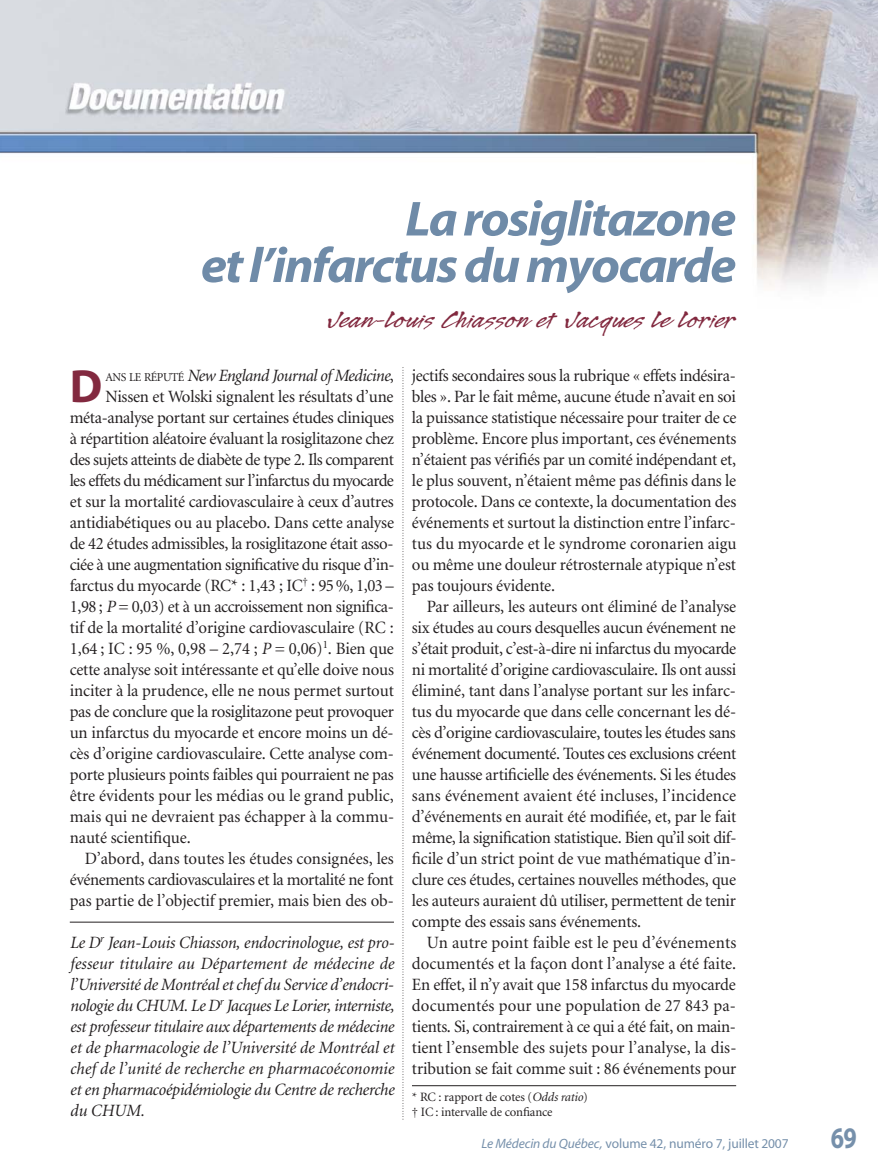
<style>
.page{position:relative;width:878px;height:1175px;background:#fff}
.page>*{position:absolute;margin:0;border:0;box-sizing:border-box;transform-origin:0 0}
.t1{font:italic 700 49.5px/46.5px "Myriad";letter-spacing:-.035em;color:#6f8ba8;text-align:right;scale:1.05 1}
.t2{font:700 46.8px "Myriad";color:#82293f}
.t3{font:700 30px "Myriad";color:#7690ab;scale:.8 1}
.t4{font:27px "Legault Std";color:#82293f;scale:1.2 1}
.t5{font:17.25px/21px "Minion";letter-spacing:-.01em;color:#231f20;text-align:justify}
.t6{font:italic 17.25px/21px "Minion";letter-spacing:-.015em;color:#231f20;text-align:justify}
.t7{font:17.25px "Minion";letter-spacing:-.03em;color:#231f20}
.t8{font:13.5px "Myriad";letter-spacing:-.01em;color:#7690ab}
.t9{font:12.75px/15px "Minion";letter-spacing:-.01em;color:#231f20}
.s1{font-style:normal;font-size:12.15px}
.s2{font-style:normal}
.s3{font-style:italic}
</style>
<div class="page">
<img style="left:0;top:0;width:877px;height:288px">
<svg style="left:402px;top:370px;width:1px;height:750px"></svg>
<hr style="left:70px;top:921px;width:324px;height:1px;background:#231f20">
<hr style="left:412px;top:1085px;width:324px;height:1px;background:#231f20">
<h1 class="t1" style="left:201px;top:201px;width:511px">La rosiglitazone<br>et l’infarctus du myocarde</h1>
<h3 class="t4" style="left:326px;top:302px;width:343px">Jean-Louis Chiasson et Jacques Le Lorier</h3>
<h2 class="t2" style="left:70px;top:369px;width:34px">D</h2>
<p class="t6" style="left:105px;top:366px;width:290px"><span class="s1">ANS LE RÉPUTÉ</span> New England Journal of Medicine<span class="s2">,</span></p>
<p class="t5" style="left:105px;top:387px;width:290px">Nissen et Wolski signalent les résultats d’une</p>
<p class="t5" style="left:70px;top:408px;width:326px">méta-analyse portant sur certaines études cliniques</p>
<p class="t5" style="left:70px;top:429px;width:326px">à répartition aléatoire évaluant la rosiglitazone chez</p>
<p class="t7" style="left:70px;top:453px;width:326px">des sujets atteints de diabète de type 2. Ils comparent</p>
<p class="t7" style="left:70px;top:474px;width:325px">les effets du médicament sur l’infarctus du myocarde</p>
<p class="t5" style="left:70px;top:492px;width:325px">et sur la mortalité cardiovasculaire à ceux d’autres</p>
<p class="t5" style="left:70px;top:513px;width:326px">antidiabétiques ou au placebo. Dans cette analyse</p>
<p class="t5" style="left:70px;top:534px;width:325px">de 42 études admissibles, la rosiglitazone était asso-</p>
<p class="t7" style="left:70px;top:558px;width:326px">ciée à une augmentation significative du risque d’in-</p>
<p class="t5" style="left:70px;top:576px;width:326px">farctus du myocarde (RC* : 1,43 ; IC<sup>†</sup> : 95%, 1,03 –</p>
<p class="t5" style="left:70px;top:597px;width:325px">1,98 ; <span class="s3">P</span> = 0,03) et à un accroissement non significa-</p>
<p class="t5" style="left:70px;top:618px;width:325px">tif de la mortalité d’origine cardiovasculaire (RC :</p>
<p class="t5" style="left:70px;top:639px;width:326px">1,64 ; IC : 95 %, 0,98 – 2,74 ; <span class="s3">P</span> = 0,06)<sup>1</sup>. Bien que</p>
<p class="t5" style="left:70px;top:660px;width:326px">cette analyse soit intéressante et qu’elle doive nous</p>
<p class="t5" style="left:70px;top:681px;width:325px">inciter à la prudence, elle ne nous permet surtout</p>
<p class="t5" style="left:70px;top:702px;width:325px">pas de conclure que la rosiglitazone peut provoquer</p>
<p class="t5" style="left:70px;top:723px;width:325px">un infarctus du myocarde et encore moins un dé-</p>
<p class="t5" style="left:70px;top:744px;width:326px">cès d’origine cardiovasculaire. Cette analyse com-</p>
<p class="t5" style="left:70px;top:765px;width:325px">porte plusieurs points faibles qui pourraient ne pas</p>
<p class="t5" style="left:70px;top:786px;width:325px">être évidents pour les médias ou le grand public,</p>
<p class="t5" style="left:70px;top:807px;width:326px">mais qui ne devraient pas échapper à la commu-</p>
<p class="t5" style="left:70px;top:828px;width:122px">nauté scientifique.</p>
<p class="t5" style="left:85px;top:849px;width:310px">D’abord, dans toutes les études consignées, les</p>
<p class="t5" style="left:70px;top:870px;width:325px">événements cardiovasculaires et la mortalité ne font</p>
<p class="t5" style="left:70px;top:891px;width:325px">pas partie de l’objectif premier, mais bien des ob-</p>
<p class="t6" style="left:70px;top:933px;width:326px">Le D<sup>r</sup> Jean-Louis Chiasson, endocrinologue, est pro&shy;fesseur titulaire au Département de médecine de l’Université de Montréal et chef du Service d’endocri&shy;nologie du CHUM. Le D<sup>r</sup> Jacques Le Lorier, interniste, est professeur titulaire aux départements de médecine et de pharmacologie de l’Université de Montréal et chef de l’unité de recherche en pharmacoéconomie et en pharmacoépidémiologie du Centre de recherche du CHUM.</p>
<p class="t5" style="left:412px;top:366px;width:326px">jectifs secondaires sous la rubrique « effets indésira&shy;bles ». Par le fait même, aucune étude n’avait en soi la puissance statistique nécessaire pour traiter de ce problème. Encore plus important, ces événements n’étaient pas vérifiés par un comité indépendant et, le plus souvent, n’étaient même pas définis dans le protocole. Dans ce contexte, la documentation des événements et surtout la distinction entre l’infarc&shy;tus du myocarde et le syndrome coronarien aigu ou même une douleur rétrosternale atypique n’est pas toujours évidente.</p>
<p class="t5" style="left:412px;top:597px;width:326px;text-indent:15px">Par ailleurs, les auteurs ont éliminé de l’analyse six études au cours desquelles aucun événement ne s’était produit, c’est-à-dire ni infarctus du myocarde ni mortalité d’origine cardiovasculaire. Ils ont aussi éliminé, tant dans l’analyse portant sur les infarc&shy;tus du myocarde que dans celle concernant les dé&shy;cès d’origine cardiovasculaire, toutes les études sans événement documenté. Toutes ces exclusions créent une hausse artificielle des événements. Si les études sans événement avaient été incluses, l’incidence d’événements en aurait été modifiée, et, par le fait même, la signification statistique. Bien qu’il soit dif&shy;ficile d’un strict point de vue mathématique d’in&shy;clure ces études, certaines nouvelles méthodes, que les auteurs auraient dû utiliser, permettent de tenir compte des essais sans événements.</p>
<p class="t5" style="left:412px;top:933px;width:326px;text-indent:15px">Un autre point faible est le peu d’événements documentés et la façon dont l’analyse a été faite.<br>En effet, il n’y avait que 158 infarctus du myocarde documentés pour une population de 27 843 pa&shy;tients. Si, contrairement à ce qui a été fait, on main&shy;tient l’ensemble des sujets pour l’analyse, la dis&shy;tribution se fait comme suit : 86 événements pour</p>
<p class="t9" style="left:412px;top:1090px;width:177px">* RC : rapport de cotes (<span class="s3">Odds ratio</span>) † IC : intervalle de confiance</p>
<p class="t8" style="left:481px;top:1138px;width:308px"><span class="s3">Le Médecin du Québec,</span> volume 42, numéro 7, juillet 2007</p>
<h3 class="t3" style="left:830px;top:1126px;width:34px">69</h3>
</div>
